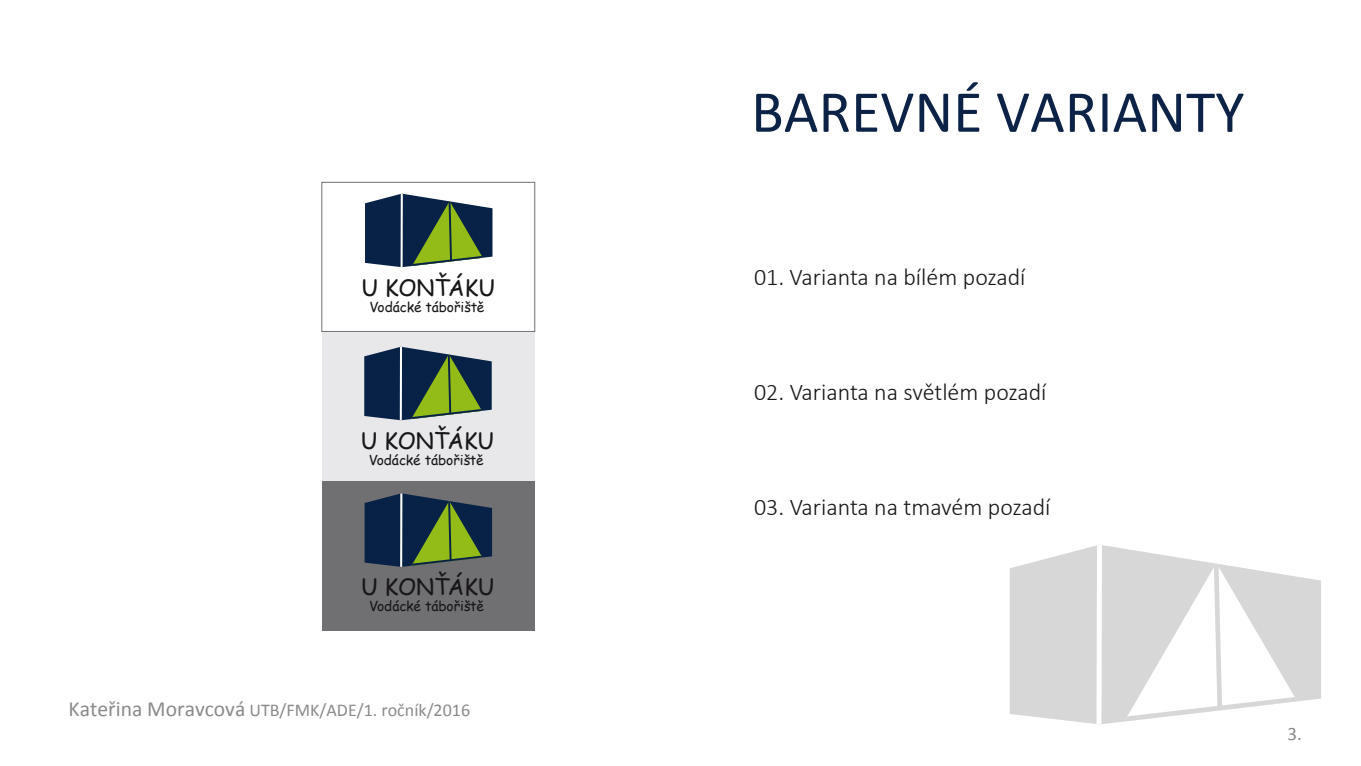
<style>
.page{position:relative;width:1361px;height:766px;background:#fff}
.page>*{position:absolute;margin:0;border:0;box-sizing:border-box;transform-origin:0 0}
.t1{font:60px "Calibri";color:#0c2246}
.t2{font:300 24px "Calibri";color:#191619}
.t3{font:22.5px "Comic Sans MS";color:#191619}
.t4{font:18.99px "Calibri";color:#8a8a8a}
.t5{font:18px "Calibri";color:#8a8a8a}
.t6{font:13.71px "Comic Sans MS";color:#191619}
.s1{font-size:21.6px}
</style>
<div class="page">
<svg style="left:1009px;top:545px;width:312px;height:179px"></svg>
<div style="left:322px;top:332px;width:213px;height:151px;background:#e8e8ea"></div>
<svg style="left:365px;top:193px;width:127px;height:74px;background:#4d665c"></svg>
<svg style="left:364px;top:346px;width:128px;height:74px;background:#4a6359"></svg>
<div style="left:322px;top:481px;width:213px;height:149px;background:#706f72"></div>
<div style="left:322px;top:182px;width:213px;height:149px;border:1px solid #706f72"></div>
<svg style="left:365px;top:493px;width:127px;height:73px;background:#375046"></svg>
<p class="t3" style="left:361px;top:271px;width:135px">U KONŤÁKU</p>
<p class="t6" style="left:370px;top:296px;width:116px">Vodácké tábořiště</p>
<p class="t3" style="left:361px;top:423px;width:135px">U KONŤÁKU</p>
<p class="t6" style="left:369px;top:449px;width:116px">Vodácké tábořiště</p>
<p class="t3" style="left:361px;top:570px;width:135px">U KONŤÁKU</p>
<p class="t6" style="left:369px;top:596px;width:116px">Vodácké tábořiště</p>
<p class="t5" style="left:69px;top:698px;width:403px"><span class="s1">Kateřina Moravcová</span> UTB/FMK/ADE/1. ročník/2016</p>
<h1 class="t1" style="left:751px;top:74px;width:495px">BAREVNÉ VARIANTY</h1>
<p class="t2" style="left:754px;top:262px;width:273px">01. Varianta na bílém pozadí</p>
<p class="t2" style="left:754px;top:377px;width:294px">02. Varianta na světlém pozadí</p>
<p class="t2" style="left:754px;top:492px;width:298px">03. Varianta na tmavém pozadí</p>
<p class="t4" style="left:1287px;top:721px;width:16px">3.</p>
</div>
